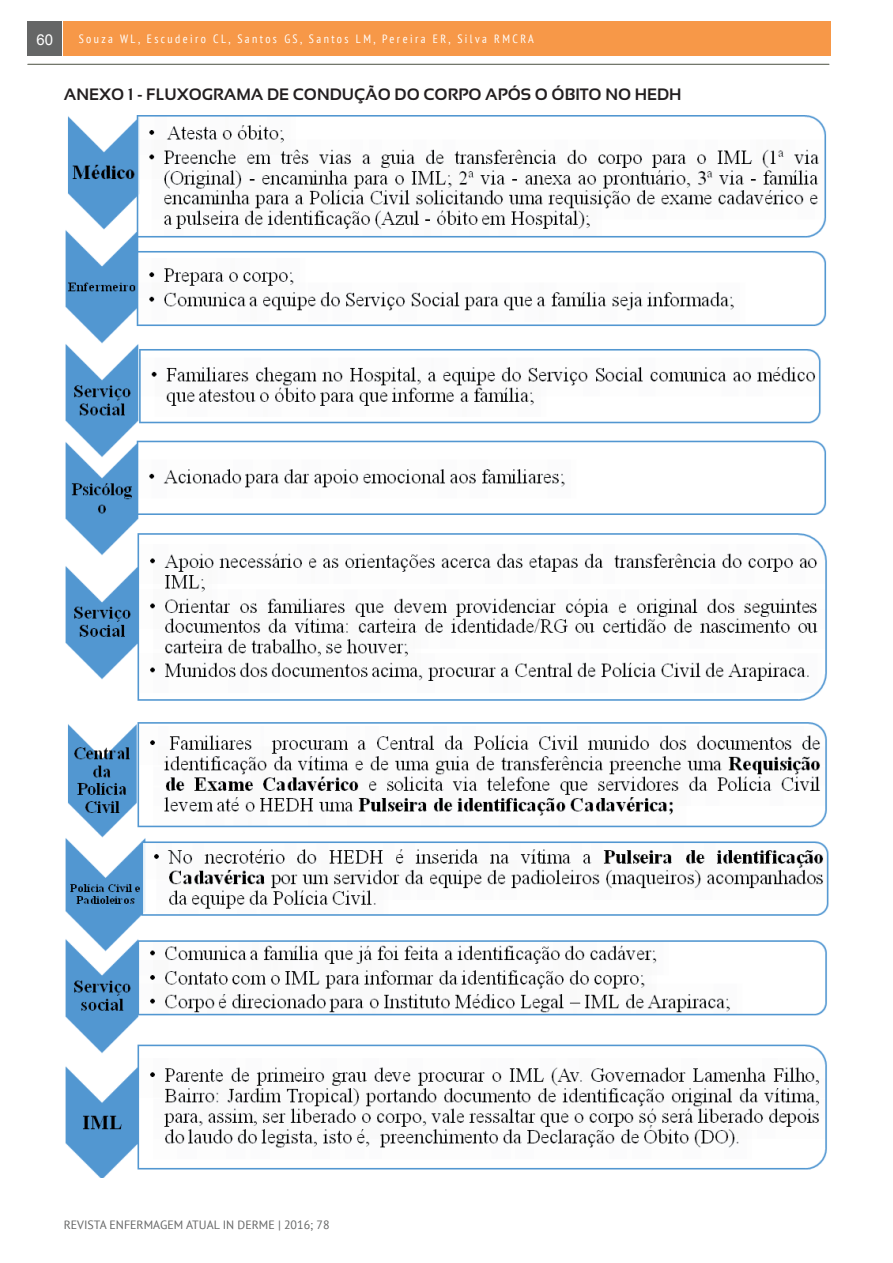
<style>
.page{position:relative;width:893px;height:1263px;background:#fff}
.page>*{position:absolute;margin:0;border:0;box-sizing:border-box;transform-origin:0 0}
.t1{font:700 16.5px "Sansation";color:#231f20}
.t2{font:15px "Arial";color:#fff}
.t3{font:condensed 12px "PT Sans";letter-spacing:.2em;color:#fff}
.t4{font:12px "PT Sans";color:#656666}
</style>
<div class="page">
<hr style="left:28px;top:64px;width:801px;height:1px;background:#73776c">
<div style="left:64px;top:21px;width:767px;height:35px;background:#f79848"></div>
<div style="left:28px;top:21px;width:34px;height:35px;background:#656666"></div>
<img style="left:65px;top:115px;width:763px;height:1062px">
<p class="t2" style="left:37px;top:30px;width:18px">60</p>
<p class="t3" style="left:79px;top:31px;width:457px">Souza WL, Escudeiro CL, Santos GS, Santos LM, Pereira ER, Silva RMCRA</p>
<h1 class="t1" style="left:64px;top:85px;width:619px">ANEXO 1 - FLUXOGRAMA DE CONDUÇÃO DO CORPO APÓS O ÓBITO NO HEDH</h1>
<p class="t4" style="left:64px;top:1217px;width:267px">REVISTA ENFERMAGEM ATUAL IN DERME | 2016; 78</p>
</div>
